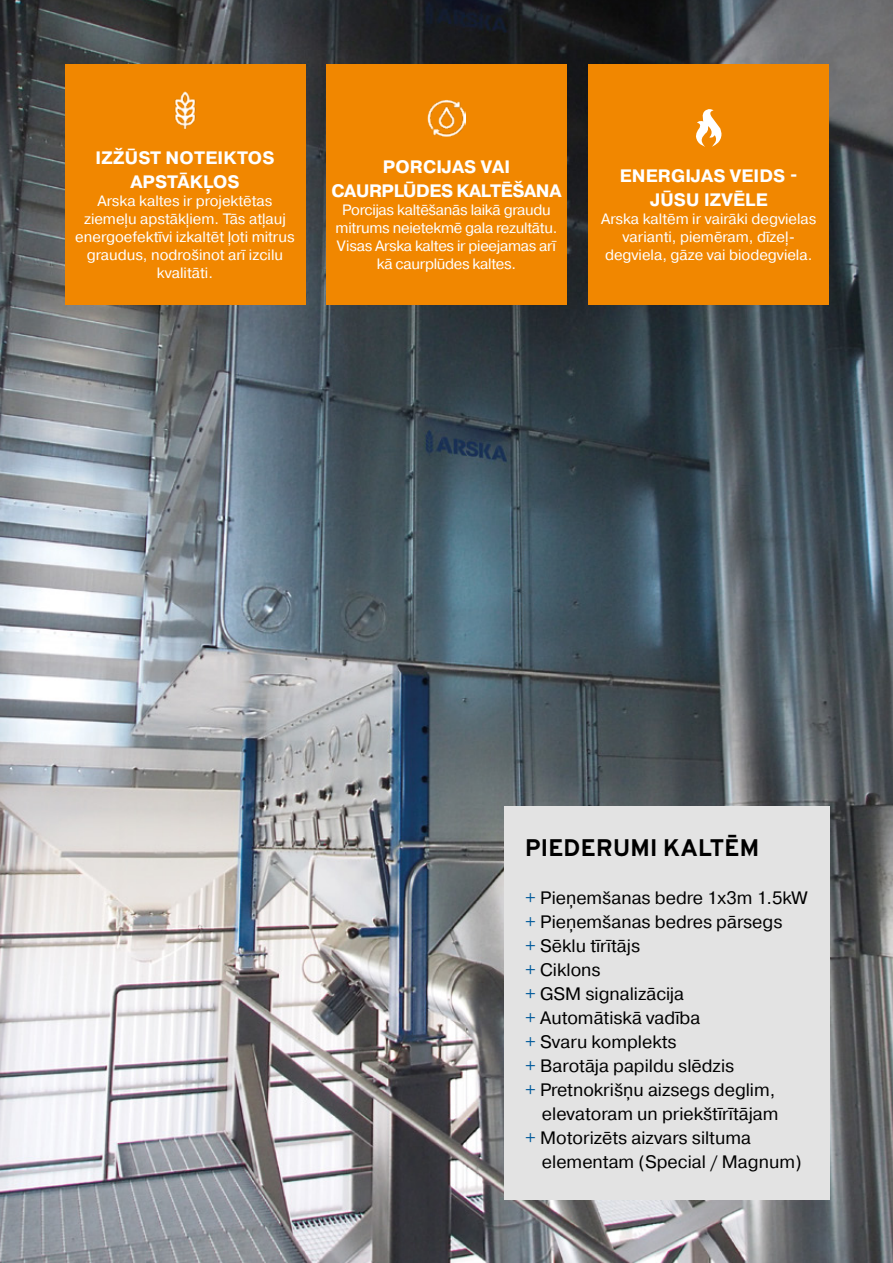
<style>
.page{position:relative;width:893px;height:1263px;background:#fff}
.page>*{position:absolute;margin:0;border:0;box-sizing:border-box;transform-origin:0 0}
.t1{font:800 24px "Overpass";letter-spacing:.01em;color:#000}
.t2{font:18px "Pragmatica";color:#000}
.t3{font:700 18px/24px "Pragmatica";letter-spacing:.01em;color:#fff;text-align:center}
.t4{font:700 18px/24px "Pragmatica";letter-spacing:-.02em;color:#fff;text-align:center}
.t5{font:15px/18px "Pragmatica";color:#fff;text-align:center}
.t6{font:15px/18px "Pragmatica";letter-spacing:-.02em;color:#fff;text-align:center}
.s1{color:#005a9b}
</style>
<div class="page">
<img style="left:0;top:0;width:893px;height:1263px">
<div style="left:588px;top:64px;width:241px;height:241px;background:#f18700"></div>
<svg style="left:696px;top:109px;width:26px;height:38px"></svg>
<div style="left:326px;top:64px;width:241px;height:241px;background:#f18700"></div>
<img style="left:428px;top:100px;width:37px;height:37px">
<div style="left:65px;top:64px;width:240px;height:241px;background:#f18700"></div>
<img style="left:174px;top:91px;width:22px;height:38px">
<div style="left:504px;top:806px;width:325px;height:393px;background:#e3e3e3"></div>
<p class="t3" style="left:96px;top:146px;width:180px">IZŽŪST NOTEIKTOS<br>APSTĀKĻOS</p>
<p class="t5" style="left:75px;top:192px;width:221px">Arska kaltes ir projektētas ziemeļu apstākļiem. Tās atļauj energoefektīvi izkaltēt ļoti mitrus graudus, nodrošinot arī izcilu kvalitāti.</p>
<p class="t4" style="left:332px;top:155px;width:231px">PORCIJAS VAI<br>CAURPLŪDES KALTĒŠANA</p>
<p class="t6" style="left:336px;top:201px;width:223px">Porcijas kaltēšanās laikā graudu mitrums neietekmē gala rezultātu.<br>Visas Arska kaltes ir pieejamas arī kā caurplūdes kaltes.</p>
<p class="t3" style="left:620px;top:164px;width:180px">ENERGIJAS VEIDS -<br>JŪSU IZVĒLE</p>
<p class="t5" style="left:601px;top:210px;width:217px">Arska kaltēm ir vairāki degvielas varianti, piemēram, dīzeļ&shy;degviela, gāze vai biodegviela.</p>
<h1 class="t1" style="left:525px;top:832px;width:235px">PIEDERUMI KALTĒM</h1>
<p class="t2" style="left:525px;top:886px;width:283px"><span class="s1">+</span> Pieņemšanas bedre 1x3m 1.5kW</p>
<p class="t2" style="left:525px;top:910px;width:259px"><span class="s1">+</span> Pieņemšanas bedres pārsegs</p>
<p class="t2" style="left:525px;top:934px;width:116px"><span class="s1">+</span> Sēklu tīrītājs</p>
<p class="t2" style="left:525px;top:958px;width:77px"><span class="s1">+</span> Ciklons</p>
<p class="t2" style="left:525px;top:982px;width:161px"><span class="s1">+</span> GSM signalizācija</p>
<p class="t2" style="left:525px;top:1006px;width:177px"><span class="s1">+</span> Automātiskā vadība</p>
<p class="t2" style="left:525px;top:1030px;width:153px"><span class="s1">+</span> Svaru komplekts</p>
<p class="t2" style="left:525px;top:1054px;width:211px"><span class="s1">+</span> Barotāja papildu slēdzis</p>
<p class="t2" style="left:525px;top:1078px;width:252px"><span class="s1">+</span> Pretnokrišņu aizsegs deglim,</p>
<p class="t2" style="left:542px;top:1102px;width:238px">elevatoram un priekštīrītājam</p>
<p class="t2" style="left:525px;top:1126px;width:227px"><span class="s1">+</span> Motorizēts aizvars siltuma</p>
<p class="t2" style="left:542px;top:1150px;width:261px">elementam (Special / Magnum)</p>
</div>
